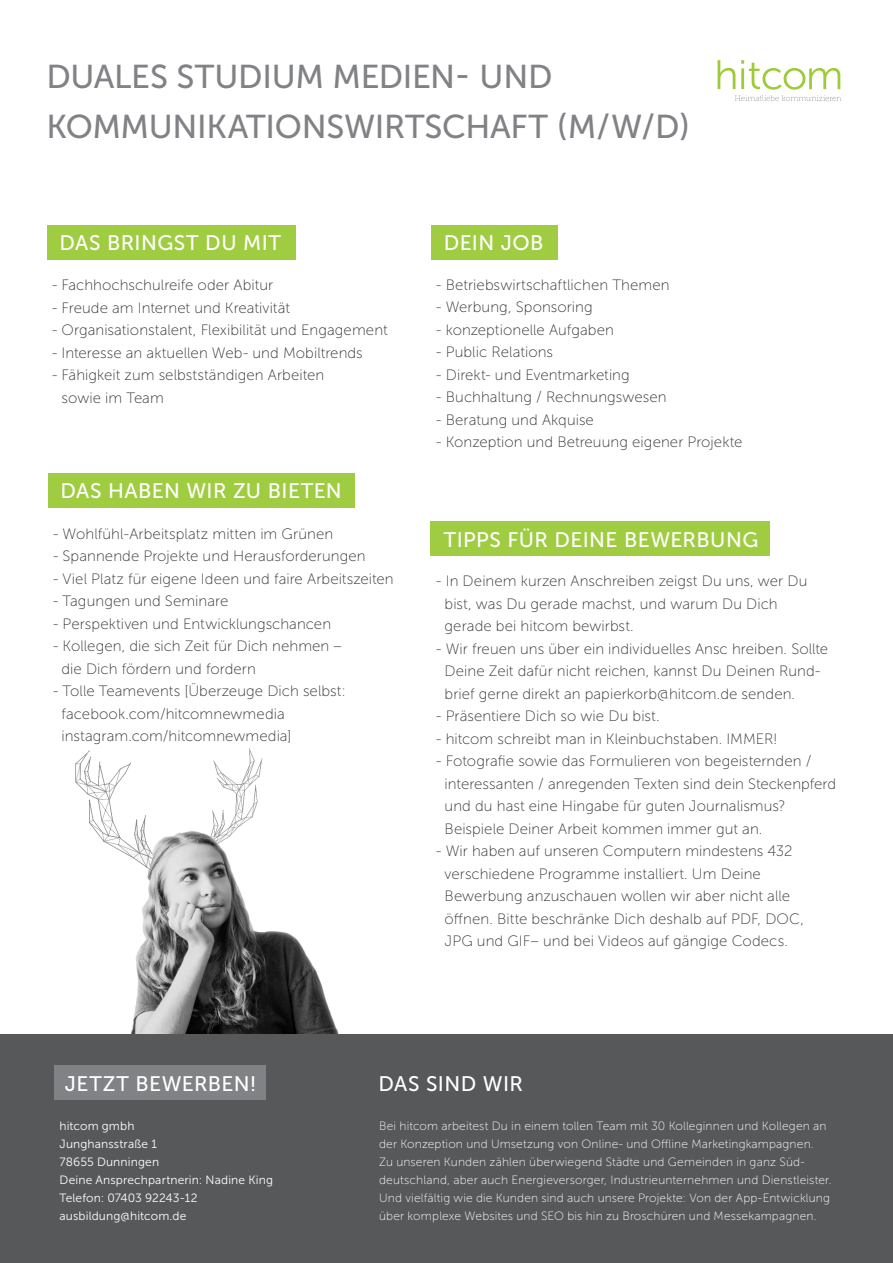
<style>
.page{position:relative;width:893px;height:1263px;background:#fff}
.page>*{position:absolute;margin:0;border:0;box-sizing:border-box;transform-origin:0 0}
.t1{font:33px/49.5px "Museo Sans 500";letter-spacing:-.01em;color:#808285}
.t2{font:21px "Museo Sans 500";letter-spacing:.02em;color:#fff}
.t3{font:15px/22.5px "Museo Sans 100";letter-spacing:.005em;color:#333638}
.t4{font:15px/22.5px "Museo Sans 100";letter-spacing:.005em;color:#323537}
.t5{font:12px/18px "Museo Sans 100";letter-spacing:.015em;color:#fff}
.t6{font:12px/18px "Museo Sans 300";letter-spacing:.01em;color:#fff}
</style>
<div class="page">
<img style="left:75px;top:748px;width:264px;height:286px">
<div style="left:0;top:1034px;width:893px;height:229px;background:#57585a"></div>
<div style="left:431px;top:225px;width:126px;height:35px;background:#a0cc42"></div>
<div style="left:48px;top:473px;width:306px;height:34px;background:#a0cc42"></div>
<div style="left:47px;top:225px;width:249px;height:35px;background:#a0cc42"></div>
<div style="left:54px;top:1065px;width:212px;height:35px;background:#808285"></div>
<div style="left:431px;top:522px;width:339px;height:34px;background:#a0cc42"></div>
<svg style="left:718px;top:60px;width:123px;height:41px"></svg>
<h1 class="t1" style="left:46px;top:52px;width:646px">DUALES STUDIUM MEDIEN- UND<br>KOMMUNIKATIONSWIRTSCHAFT (M/W/D)</h1>
<h2 class="t2" style="left:60px;top:232px;width:223px">DAS BRINGST DU MIT</h2>
<p class="t4" style="left:52px;top:274px;width:223px">- Fachhochschulreife oder Abitur</p>
<p class="t4" style="left:52px;top:296px;width:239px">- Freude am Internet und Kreativität</p>
<p class="t4" style="left:52px;top:319px;width:337px">- Organisationstalent, Flexibilität und Engagement</p>
<p class="t4" style="left:52px;top:341px;width:312px">- Interesse an aktuellen Web- und Mobiltrends</p>
<p class="t4" style="left:62px;top:364px;width:264px;text-indent:-9px">- Fähigkeit zum selbstständigen Arbeiten sowie im Team</p>
<h2 class="t2" style="left:61px;top:479px;width:283px">DAS HABEN WIR ZU BIETEN</h2>
<p class="t3" style="left:53px;top:522px;width:282px">- Wohlfühl-Arbeitsplatz mitten im Grünen</p>
<p class="t3" style="left:53px;top:545px;width:314px">- Spannende Projekte und Herausforderungen</p>
<p class="t3" style="left:53px;top:567px;width:342px">- Viel Platz für eigene Ideen und faire Arbeitszeiten</p>
<p class="t3" style="left:53px;top:590px;width:177px">- Tagungen und Seminare</p>
<p class="t3" style="left:53px;top:612px;width:279px">- Perspektiven und Entwicklungschancen</p>
<p class="t3" style="left:61px;top:635px;width:282px;text-indent:-8px">- Kollegen, die sich Zeit für Dich nehmen – die Dich fördern und fordern</p>
<p class="t3" style="left:61px;top:680px;width:286px;text-indent:-8px">- Tolle Teamevents [Überzeuge Dich selbst: facebook.com/hitcomnewmedia instagram.com/hitcomnewmedia]</p>
<h2 class="t2" style="left:444px;top:232px;width:101px">DEIN JOB</h2>
<p class="t4" style="left:436px;top:274px;width:235px">- Betriebswirtschaftlichen Themen</p>
<p class="t4" style="left:436px;top:296px;width:158px">- Werbung, Sponsoring</p>
<p class="t4" style="left:436px;top:319px;width:179px">- konzeptionelle Aufgaben</p>
<p class="t4" style="left:436px;top:341px;width:118px">- Public Relations</p>
<p class="t4" style="left:436px;top:364px;width:195px">- Direkt- und Eventmarketing</p>
<p class="t4" style="left:436px;top:386px;width:232px">- Buchhaltung / Rechnungswesen</p>
<p class="t4" style="left:436px;top:409px;width:159px">- Beratung und Akquise</p>
<p class="t4" style="left:436px;top:431px;width:308px">- Konzeption und Betreuung eigener Projekte</p>
<h2 class="t2" style="left:444px;top:528px;width:316px">TIPPS FÜR DEINE BEWERBUNG</h2>
<p class="t3" style="left:445px;top:570px;width:364px;text-indent:-8px">- In Deinem kurzen Anschreiben zeigst Du uns, wer Du bist, was Du gerade machst, und warum Du Dich gerade bei hitcom bewirbst.</p>
<p class="t3" style="left:445px;top:638px;width:385px;text-indent:-8px">- Wir freuen uns über ein individuelles Ansc hreiben. Sollte<br>Deine Zeit dafür nicht reichen, kannst Du Deinen Rund&shy;brief gerne direkt an papierkorb@hitcom.de senden.</p>
<p class="t3" style="left:436px;top:705px;width:225px">- Präsentiere Dich so wie Du bist.</p>
<p class="t3" style="left:436px;top:728px;width:343px">- hitcom schreibt man in Kleinbuchstaben. IMMER!</p>
<p class="t3" style="left:445px;top:750px;width:393px;text-indent:-8px">- Fotografie sowie das Formulieren von begeisternden / interessanten / anregenden Texten sind dein Steckenpferd und du hast eine Hingabe für guten Journalismus?<br>Beispiele Deiner Arbeit kommen immer gut an.</p>
<p class="t3" style="left:445px;top:840px;width:361px;text-indent:-8px">- Wir haben auf unseren Computern mindestens 432 verschiedene Programme installiert. Um Deine Bewerbung anzuschauen wollen wir aber nicht alle öffnen. Bitte beschränke Dich deshalb auf PDF, DOC, JPG und GIF– und bei Videos auf gängige Codecs.</p>
<h2 class="t2" style="left:65px;top:1072px;width:193px">JETZT BEWERBEN!</h2>
<p class="t6" style="left:60px;top:1117px;width:215px">hitcom gmbh<br>Junghansstraße 1<br>78655 Dunningen<br>Deine Ansprechpartnerin: Nadine King<br>Telefon: 07403 92243-12 ausbildung@hitcom.de</p>
<h2 class="t2" style="left:378px;top:1072px;width:146px">DAS SIND WIR</h2>
<p class="t5" style="left:379px;top:1116px;width:454px">Bei hitcom arbeitest Du in einem tollen Team mit 30 Kolleginnen und Kollegen an der Konzeption und Umsetzung von Online- und Offline Marketingkampagnen.<br>Zu unseren Kunden zählen überwiegend Städte und Gemeinden in ganz Süd&shy;deutschland, aber auch Energieversorger, Industrieunternehmen und Dienstleister.<br>Und vielfältig wie die Kunden sind auch unsere Projekte: Von der App-Entwicklung über komplexe Websites und SEO bis hin zu Broschüren und Messekampagnen.</p>
</div>
